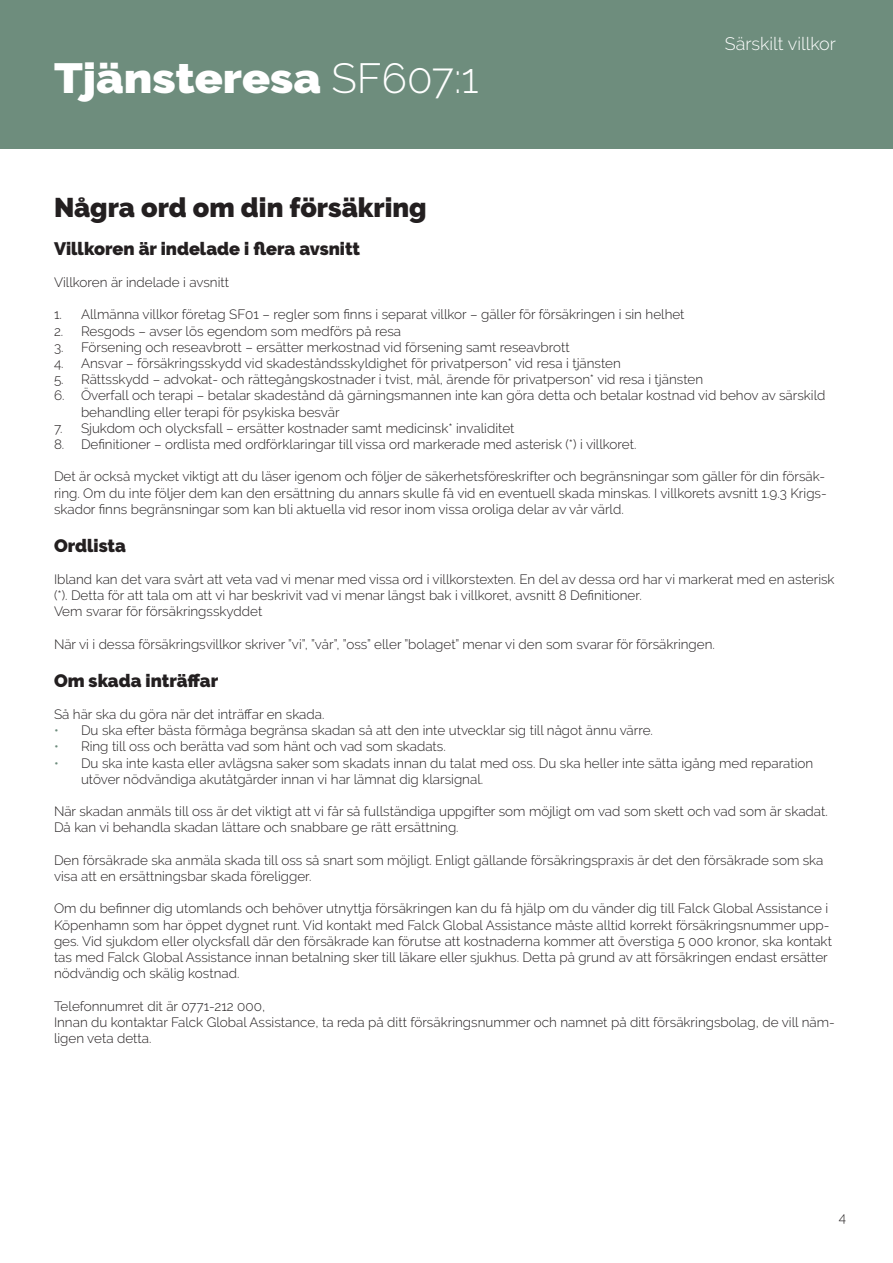
<style>
.page{position:relative;width:893px;height:1263px;background:#fff}
.page>*{position:absolute;margin:0;border:0;box-sizing:border-box;transform-origin:0 0}
.Sensor_Rubrik{font:900 42px "Raleway";color:#fff;scale:1.1 1}
.Sensor_Rubrik-2{font:900 27px "Raleway";color:#231f20}
.Sensor_brödtext{font:900 18px "Raleway";color:#231f20}
.t1{font:300 18px "Raleway";color:#fff}
.Sensor_brödtext-2{font:300 13.5px/16.2px "Raleway";color:#231f20}
.s1{font-weight:300}
.s2{color:#6e8d7d}
</style>
<div class="page">
<div style="left:0;top:0;width:893px;height:149px;background:#6e8d7d"></div>
<p class="Sensor_Rubrik" style="left:54px;top:54px;width:388px">Tjänsteresa <span class="s1">SF607:1</span></p>
<p class="t1" style="left:725px;top:33px;width:113px">Särskilt villkor</p>
<p class="Sensor_Rubrik-2" style="left:54px;top:192px;width:374px">Några ord om din försäkring</p>
<p class="Sensor_brödtext" style="left:54px;top:238px;width:308px">Villkoren är indelade i flera avsnitt</p>
<p class="Sensor_brödtext-2" style="left:54px;top:274px;width:177px">Villkoren är indelade i avsnitt</p>
<p class="Sensor_brödtext-2" style="left:54px;top:306px;width:632px">1. Allmänna villkor företag SF01 – regler som finns i separat villkor – gäller för försäkringen i sin helhet</p>
<p class="Sensor_brödtext-2" style="left:54px;top:323px;width:349px">2. Resgods – avser lös egendom som medförs på resa</p>
<p class="Sensor_brödtext-2" style="left:54px;top:339px;width:517px">3. Försening och reseavbrott – ersätter merkostnad vid försening samt reseavbrott</p>
<p class="Sensor_brödtext-2" style="left:54px;top:355px;width:568px">4. Ansvar – försäkringsskydd vid skadeståndsskyldighet för privatperson* vid resa i tjänsten</p>
<p class="Sensor_brödtext-2" style="left:54px;top:371px;width:651px">5. Rättsskydd – advokat- och rättegångskostnader i tvist, mål, ärende för privatperson* vid resa i tjänsten</p>
<p class="Sensor_brödtext-2" style="left:81px;top:387px;width:746px;text-indent:-27px">6. Överfall och terapi – betalar skadestånd då gärningsmannen inte kan göra detta och betalar kostnad vid behov av särskild behandling eller terapi för psykiska besvär</p>
<p class="Sensor_brödtext-2" style="left:54px;top:420px;width:462px">7. Sjukdom och olycksfall – ersätter kostnader samt medicinsk* invaliditet</p>
<p class="Sensor_brödtext-2" style="left:54px;top:436px;width:584px">8. Definitioner – ordlista med ordförklaringar till vissa ord markerade med asterisk (*) i villkoret.</p>
<p class="Sensor_brödtext-2" style="left:54px;top:468px;width:774px;text-align:justify">Det är också mycket viktigt att du läser igenom och följer de säkerhetsföreskrifter och begränsningar som gäller för din försäk&shy;ring. Om du inte följer dem kan den ersättning du annars skulle få vid en eventuell skada minskas. I villkorets avsnitt 1.9.3 Krigs&shy;skador finns begränsningar som kan bli aktuella vid resor inom vissa oroliga delar av vår värld.</p>
<p class="Sensor_brödtext" style="left:54px;top:535px;width:73px">Ordlista</p>
<p class="Sensor_brödtext-2" style="left:54px;top:571px;width:782px">Ibland kan det vara svårt att veta vad vi menar med vissa ord i villkorstexten. En del av dessa ord har vi markerat med en asterisk (*). Detta för att tala om att vi har beskrivit vad vi menar längst bak i villkoret, avsnitt 8 Definitioner.</p>
<p class="Sensor_brödtext-2" style="left:54px;top:603px;width:210px">Vem svarar för försäkringsskyddet</p>
<p class="Sensor_brödtext-2" style="left:54px;top:636px;width:662px">När vi i dessa försäkringsvillkor skriver ”vi”, ”vår”, ”oss” eller ”bolaget” menar vi den som svarar för försäkringen.</p>
<p class="Sensor_brödtext" style="left:54px;top:670px;width:166px">Om skada inträffar</p>
<p class="Sensor_brödtext-2" style="left:54px;top:706px;width:272px">Så här ska du göra när det inträffar en skada.</p>
<p class="Sensor_brödtext-2" style="left:54px;top:722px;width:600px"><span class="s2">•</span> Du ska efter bästa förmåga begränsa skadan så att den inte utvecklar sig till något ännu värre.</p>
<p class="Sensor_brödtext-2" style="left:54px;top:738px;width:393px"><span class="s2">•</span> Ring till oss och berätta vad som hänt och vad som skadats.</p>
<p class="Sensor_brödtext-2" style="left:81px;top:755px;width:734px;text-indent:-27px"><span class="s2">•</span> Du ska inte kasta eller avlägsna saker som skadats innan du talat med oss. Du ska heller inte sätta igång med reparation utöver nödvändiga akutåtgärder innan vi har lämnat dig klarsignal.</p>
<p class="Sensor_brödtext-2" style="left:54px;top:803px;width:775px">När skadan anmäls till oss är det viktigt att vi får så fullständiga uppgifter som möjligt om vad som skett och vad som är skadat.</p>
<p class="Sensor_brödtext-2" style="left:54px;top:819px;width:406px">Då kan vi behandla skadan lättare och snabbare ge rätt ersättning.</p>
<p class="Sensor_brödtext-2" style="left:54px;top:852px;width:771px">Den försäkrade ska anmäla skada till oss så snart som möjligt. Enligt gällande försäkringspraxis är det den försäkrade som ska visa att en ersättningsbar skada föreligger.</p>
<p class="Sensor_brödtext-2" style="left:54px;top:900px;width:779px">Om du befinner dig utomlands och behöver utnyttja försäkringen kan du få hjälp om du vänder dig till Falck Global Assistance i Köpenhamn som har öppet dygnet runt. Vid kontakt med Falck Global Assistance måste alltid korrekt försäkringsnummer upp&shy;ges. Vid sjukdom eller olycksfall där den försäkrade kan förutse att kostnaderna kommer att överstiga 5 000 kronor, ska kontakt tas med Falck Global Assistance innan betalning sker till läkare eller sjukhus. Detta på grund av att försäkringen endast ersätter nödvändig och skälig kostnad.</p>
<p class="Sensor_brödtext-2" style="left:54px;top:998px;width:213px">Telefonnumret dit är 0771-212 000,</p>
<p class="Sensor_brödtext-2" style="left:54px;top:1014px;width:782px">Innan du kontaktar Falck Global Assistance, ta reda på ditt försäkringsnummer och namnet på ditt försäkringsbolag, de vill näm&shy;ligen veta detta.</p>
<p class="Sensor_brödtext-2" style="left:839px;top:1209px;width:9px">4</p>
</div>
